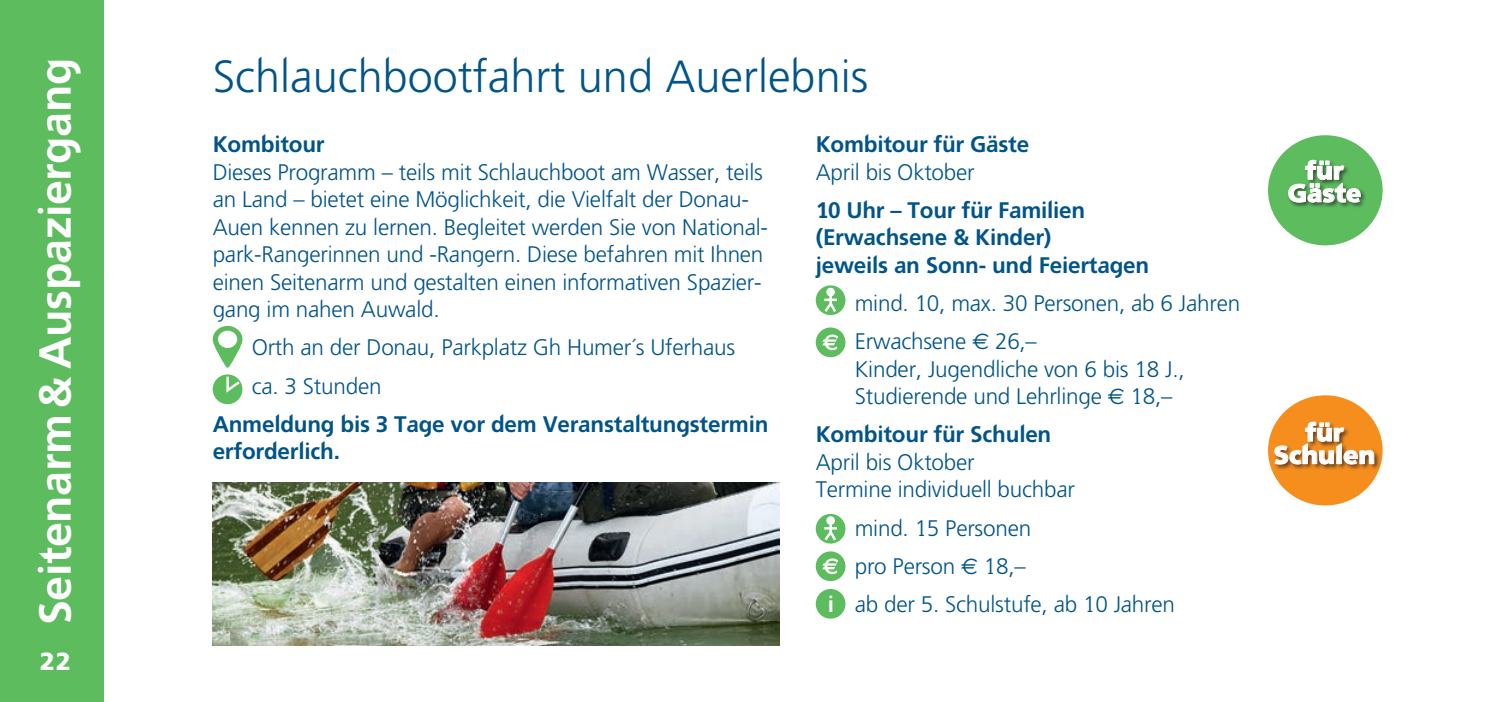
<style>
.page{position:relative;width:1489px;height:702px;background:#fff}
.page>*{position:absolute;margin:0;border:0;box-sizing:border-box;transform-origin:0 0}
.t1{font:300 45px "Freeway";color:#01548a}
.t2{font:44.75px "Freeway Demi";letter-spacing:-.01em;color:#fff}
.t3{font:900 25px/22.5px "Freeway";color:#fff;text-align:center}
.t4{font:900 24.75px "Freeway";color:#fff}
.t5{font:300 22.5px/27.5px "Freeway";letter-spacing:-.01em;color:#01548a}
.t6{font:22.5px/27.5px "Freeway Demi";letter-spacing:-.01em;color:#01548a}
.t7{font:22.5px "Freeway Demi";color:#fff}
.s1{font-family:"Euro Sans";font-weight:400}
</style>
<div class="page">
<img style="left:213px;top:482px;width:567px;height:163px">
<div style="left:213px;top:374px;width:29px;height:30px;background:#5cbc5e;border-radius:50%"></div>
<svg style="left:225px;top:374px;width:17px;height:21px"></svg>
<div style="left:815px;top:551px;width:30px;height:30px;background:#5cbc5e;border-radius:50%"></div>
<svg style="left:822px;top:558px;width:16px;height:16px"></svg>
<div style="left:815px;top:514px;width:30px;height:29px;background:#5cbc5e;border-radius:50%"></div>
<div style="left:826px;top:516px;width:8px;height:9px;border:2px solid #fff;border-radius:50%"></div>
<svg style="left:822px;top:517px;width:16px;height:26px"></svg>
<div style="left:815px;top:327px;width:30px;height:30px;background:#5cbc5e;border-radius:50%"></div>
<svg style="left:822px;top:334px;width:16px;height:16px"></svg>
<svg style="left:815px;top:285px;width:30px;height:30px"></svg>
<div style="left:826px;top:288px;width:8px;height:8px;border:2px solid #fff;border-radius:50%"></div>
<svg style="left:822px;top:289px;width:16px;height:26px"></svg>
<div style="left:0;top:0;width:104px;height:702px;background:#5cbc5e"></div>
<svg style="left:213px;top:326px;width:29px;height:42px"></svg>
<div style="left:815px;top:589px;width:30px;height:29px;background:#5cbc5e;border-radius:50%"></div>
<div style="left:1267px;top:395px;width:115px;height:110px;background:#f68e1e;border-radius:50%"></div>
<div style="left:1273px;top:421px;width:106px;height:50px;background:#231f20;opacity:.75"></div>
<svg style="left:1273px;top:421px;width:101px;height:44px"></svg>
<div style="left:1267px;top:135px;width:115px;height:110px;background:#5cbc5e;border-radius:50%"></div>
<div style="left:1286px;top:159px;width:80px;height:49px;background:#231f20;opacity:.75"></div>
<svg style="left:1287px;top:159px;width:74px;height:44px"></svg>
<h2 class="t2" style="left:31px;top:625px;width:568px;rotate:-90deg">Seitenarm &amp; Auspaziergang</h2>
<p class="t4" style="left:40px;top:646px;width:33px">22</p>
<h1 class="t1" style="left:213px;top:51px;width:657px">Schlauchbootfahrt und Auerlebnis</h1>
<p class="t6" style="left:213px;top:131px;width:113px">Kombitour</p>
<p class="t5" style="left:213px;top:158px;width:557px">Dieses Programm – teils mit Schlauchboot am Wasser, teils an Land – bietet eine Möglichkeit, die Vielfalt der Donau-Auen kennen zu lernen. Begleitet werden Sie von National&shy;park-Rangerinnen und -Rangern. Diese befahren mit Ihnen einen Seitenarm und gestalten einen informativen Spazier&shy;gang im nahen Auwald.</p>
<p class="t5" style="left:252px;top:328px;width:485px;line-height:38.2px">Orth an der Donau, Parkplatz Gh Humer´s Uferhaus ca. 3 Stunden</p>
<p class="t6" style="left:213px;top:410px;width:557px">Anmeldung bis 3 Tage vor dem Veranstaltungstermin erforderlich.</p>
<p class="t6" style="left:815px;top:131px;width:215px">Kombitour für Gäste</p>
<p class="t5" style="left:815px;top:158px;width:160px">April bis Oktober</p>
<p class="t6" style="left:815px;top:197px;width:335px">10 Uhr – Tour für Familien (Erwachsene &amp; Kinder)<br>jeweils an Sonn- und Feiertagen</p>
<p class="t5" style="left:854px;top:284px;width:387px;line-height:38.2px">mind. 10, max. 30 Personen, ab 6 Jahren<br>Erwachsene <span class="s1">E</span> 26,–</p>
<p class="t5" style="left:854px;top:355px;width:331px">Kinder, Jugendliche von 6 bis 18 J.,<br>Studierende und Lehrlinge <span class="s1">E</span> 18,–</p>
<p class="t6" style="left:815px;top:421px;width:237px">Kombitour für Schulen</p>
<p class="t5" style="left:815px;top:448px;width:261px">April bis Oktober<br>Termine individuell buchbar</p>
<p class="t5" style="left:854px;top:508px;width:322px;line-height:38.2px">mind. 15 Personen<br>pro Person <span class="s1">E</span> 18,–<br>ab der 5. Schulstufe, ab 10 Jahren</p>
<p class="t7" style="left:827px;top:592px;width:8px">i</p>
<p class="t3" style="left:1287px;top:159px;width:75px">für<br>Gäste</p>
<p class="t3" style="left:1273px;top:421px;width:103px">für<br>Schulen</p>
</div>
